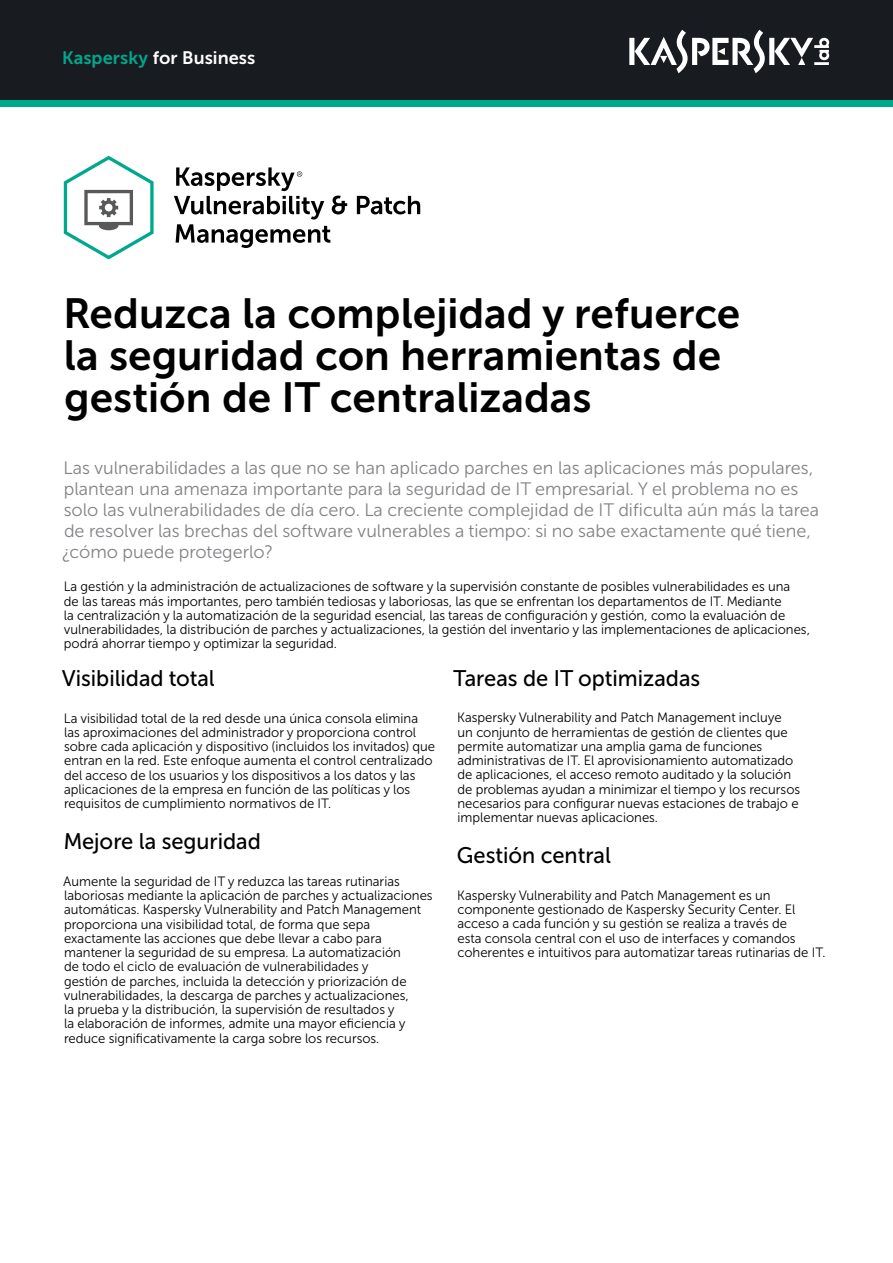
<style>
.page{position:relative;width:893px;height:1263px;background:#fff}
.page>*{position:absolute;margin:0;border:0;box-sizing:border-box;transform-origin:0 0}
.t1{font:42px/42px "Museo Sans Cyrl 700";color:#000}
.t2{font:22.5px "Museo Sans Cyrl 500";color:#000}
.t3{font:18px/21px "Museo Sans Cyrl 300";color:#808285}
.t4{font:18px "Museo Sans Cyrl 700";color:#fff}
.t5{font:13.5px/14.2px "Museo Sans Cyrl 300";color:#000}
.s1{color:#00a88e}
</style>
<div class="page">
<div style="left:0;top:0;width:893px;height:100px;background:#181b20"></div>
<div style="left:0;top:100px;width:893px;height:6px;background:#00a88e"></div>
<svg style="left:64px;top:156px;width:90px;height:103px"></svg>
<svg style="left:357px;top:196px;width:63px;height:18px"></svg>
<svg style="left:174px;top:167px;width:173px;height:81px"></svg>
<svg style="left:629px;top:30px;width:200px;height:43px"></svg>
<h3 class="t4" style="left:62px;top:48px;width:195px"><span class="s1">Kaspersky</span> for Business</h3>
<h1 class="t1" style="left:64px;top:293px;width:678px">Reduzca la complejidad y refuerce la seguridad con herramientas de gestión de IT centralizadas</h1>
<p class="t3" style="left:62px;top:457px;width:758px">Las vulnerabilidades a las que no se han aplicado parches en las aplicaciones más populares, plantean una amenaza importante para la seguridad de IT empresarial. Y el problema no es solo las vulnerabilidades de día cero. La creciente complejidad de IT dificulta aún más la tarea de resolver las brechas del software vulnerables a tiempo: si no sabe exactamente qué tiene, ¿cómo puede protegerlo?</p>
<p class="t5" style="left:64px;top:580px;width:748px">La gestión y la administración de actualizaciones de software y la supervisión constante de posibles vulnerabilidades es una<br>de las tareas más importantes, pero también tediosas y laboriosas, las que se enfrentan los departamentos de IT. Mediante<br>la centralización y la automatización de la seguridad esencial, las tareas de configuración y gestión, como la evaluación de vulnerabilidades, la distribución de parches y actualizaciones, la gestión del inventario y las implementaciones de aplicaciones, podrá ahorrar tiempo y optimizar la seguridad.</p>
<h2 class="t2" style="left:62px;top:666px;width:155px">Visibilidad total</h2>
<p class="t5" style="left:64px;top:711px;width:373px">La visibilidad total de la red desde una única consola elimina las aproximaciones del administrador y proporciona control sobre cada aplicación y dispositivo (incluidos los invitados) que entran en la red. Este enfoque aumenta el control centralizado del acceso de los usuarios y los dispositivos a los datos y las aplicaciones de la empresa en función de las políticas y los requisitos de cumplimiento normativos de IT.</p>
<h2 class="t2" style="left:64px;top:829px;width:199px">Mejore la seguridad</h2>
<p class="t5" style="left:63px;top:874px;width:371px">Aumente la seguridad de IT y reduzca las tareas rutinarias laboriosas mediante la aplicación de parches y actualizaciones automáticas. Kaspersky Vulnerability and Patch Management proporciona una visibilidad total, de forma que sepa exactamente las acciones que debe llevar a cabo para mantener la seguridad de su empresa. La automatización<br>de todo el ciclo de evaluación de vulnerabilidades y<br>gestión de parches, incluida la detección y priorización de vulnerabilidades, la descarga de parches y actualizaciones,<br>la prueba y la distribución, la supervisión de resultados y<br>la elaboración de informes, admite una mayor eficiencia y reduce significativamente la carga sobre los recursos.</p>
<h2 class="t2" style="left:453px;top:666px;width:249px">Tareas de IT optimizadas</h2>
<p class="t5" style="left:457px;top:711px;width:345px">Kaspersky Vulnerability and Patch Management incluye un conjunto de herramientas de gestión de clientes que permite automatizar una amplia gama de funciones administrativas de IT. El aprovisionamiento automatizado de aplicaciones, el acceso remoto auditado y la solución de problemas ayudan a minimizar el tiempo y los recursos necesarios para configurar nuevas estaciones de trabajo e implementar nuevas aplicaciones.</p>
<h2 class="t2" style="left:457px;top:843px;width:155px">Gestión central</h2>
<p class="t5" style="left:457px;top:888px;width:370px">Kaspersky Vulnerability and Patch Management es un componente gestionado de Kaspersky Security Center. El acceso a cada función y su gestión se realiza a través de<br>esta consola central con el uso de interfaces y comandos coherentes e intuitivos para automatizar tareas rutinarias de IT.</p>
</div>
